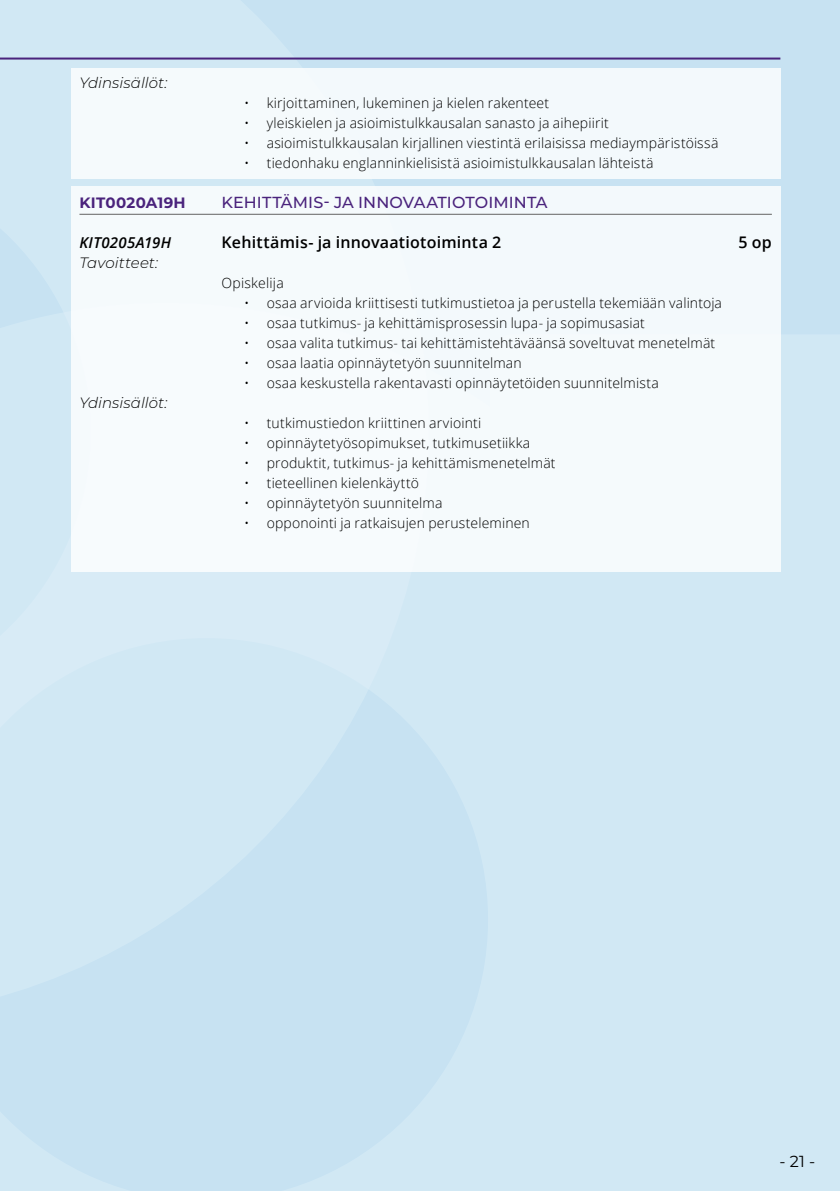
<style>
.page{position:relative;width:840px;height:1191px;background:#fff}
.page>*{position:absolute;margin:0;border:0;box-sizing:border-box;transform-origin:0 0}
.t1{font:600 16px "Open Sans";letter-spacing:.015em;color:#000}
.t2{font:500 16px "Montserrat";letter-spacing:.005em;color:#4a237c}
.t3{font:16px "Montserrat";color:#000}
.t4{font:italic 300 15px "Montserrat";letter-spacing:.005em;color:#000}
.t5{font:700 15px "Montserrat";letter-spacing:.02em;color:#4a237c}
.t6{font:italic 600 15px "Open Sans";letter-spacing:.02em;color:#000}
.t7{font:300 14px "Open Sans";letter-spacing:.01em;color:#000}
</style>
<div class="page">
<div style="left:0;top:0;width:839px;height:1191px;background:#d1e8f4"></div>
<svg style="left:0;top:57px;width:428px;height:671px"></svg>
<div style="left:71px;top:68px;width:709px;height:110px;background:#f3f9fc"></div>
<div style="left:71px;top:187px;width:709px;height:384px;background:#f5fafc"></div>
<hr style="left:0;top:58px;width:780px;height:2px;background:#4a237c">
<hr style="left:79px;top:214px;width:692px;height:1px;background:#636362">
<p class="t4" style="left:79px;top:73px;width:89px">Ydinsisällöt:</p>
<p class="t7" style="left:244px;top:93px;width:306px">• kirjoittaminen, lukeminen ja kielen rakenteet</p>
<p class="t7" style="left:244px;top:113px;width:366px">• yleiskielen ja asioimistulkkausalan sanasto ja aihepiirit</p>
<p class="t7" style="left:244px;top:133px;width:475px">• asioimistulkkausalan kirjallinen viestintä erilaisissa mediaympäristöissä</p>
<p class="t7" style="left:244px;top:153px;width:410px">• tiedonhaku englanninkielisistä asioimistulkkausalan lähteistä</p>
<p class="t5" style="left:79px;top:192px;width:108px">KIT0020A19H</p>
<p class="t2" style="left:221px;top:191px;width:327px">KEHITTÄMIS- JA INNOVAATIOTOIMINTA</p>
<p class="t6" style="left:79px;top:232px;width:93px">KIT0205A19H</p>
<p class="t1" style="left:221px;top:231px;width:281px">Kehittämis- ja innovaatiotoiminta 2</p>
<p class="t1" style="left:738px;top:231px;width:35px">5 op</p>
<p class="t4" style="left:79px;top:253px;width:80px">Tavoitteet:</p>
<p class="t7" style="left:221px;top:273px;width:64px">Opiskelija</p>
<p class="t7" style="left:244px;top:293px;width:479px">• osaa arvioida kriittisesti tutkimustietoa ja perustella tekemiään valintoja</p>
<p class="t7" style="left:244px;top:313px;width:402px">• osaa tutkimus- ja kehittämisprosessin lupa- ja sopimusasiat</p>
<p class="t7" style="left:244px;top:333px;width:472px">• osaa valita tutkimus- tai kehittämistehtäväänsä soveltuvat menetelmät</p>
<p class="t7" style="left:244px;top:353px;width:279px">• osaa laatia opinnäytetyön suunnitelman</p>
<p class="t7" style="left:244px;top:373px;width:416px">• osaa keskustella rakentavasti opinnäytetöiden suunnitelmista</p>
<p class="t4" style="left:79px;top:393px;width:89px">Ydinsisällöt:</p>
<p class="t7" style="left:244px;top:413px;width:238px">• tutkimustiedon kriittinen arviointi</p>
<p class="t7" style="left:244px;top:433px;width:287px">• opinnäytetyösopimukset, tutkimusetiikka</p>
<p class="t7" style="left:244px;top:453px;width:313px">• produktit, tutkimus- ja kehittämismenetelmät</p>
<p class="t7" style="left:244px;top:473px;width:176px">• tieteellinen kielenkäyttö</p>
<p class="t7" style="left:244px;top:493px;width:200px">• opinnäytetyön suunnitelma</p>
<p class="t7" style="left:244px;top:513px;width:287px">• opponointi ja ratkaisujen perusteleminen</p>
<p class="t3" style="left:779px;top:1150px;width:37px">- 21 -</p>
</div>
